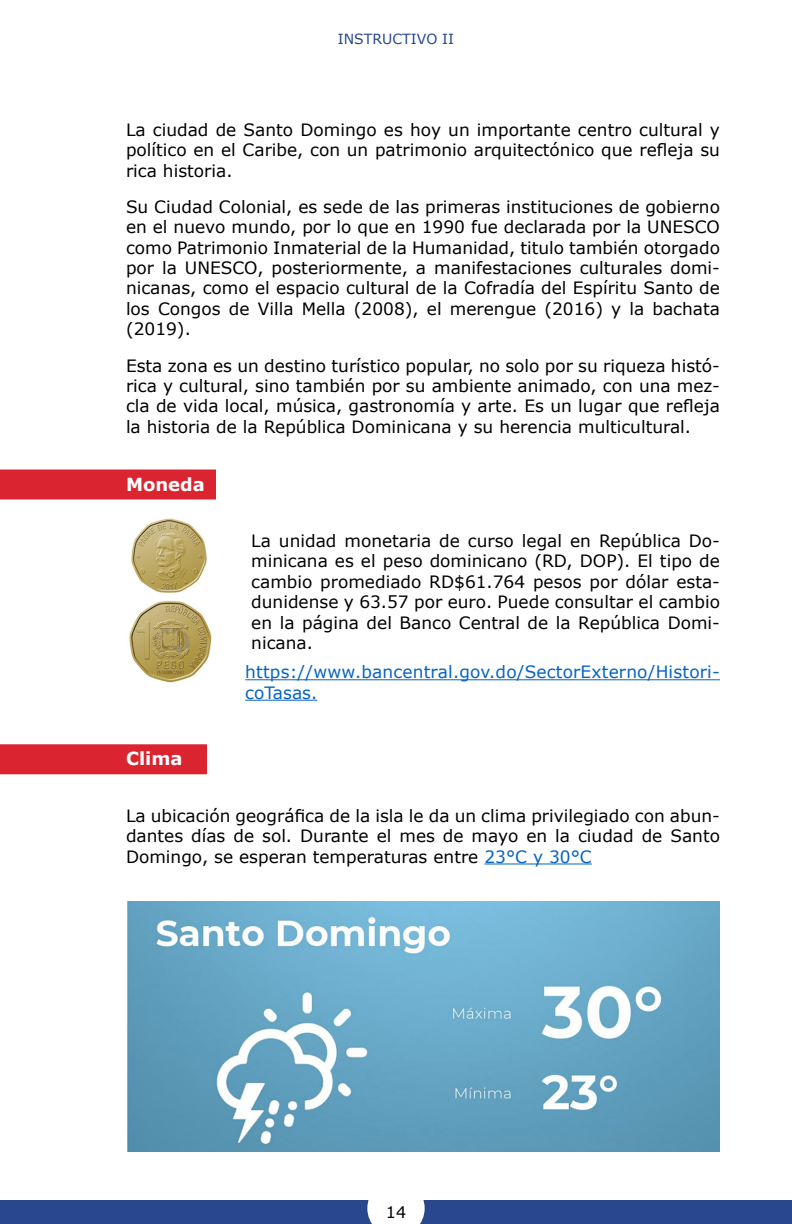
<style>
.page{position:relative;width:792px;height:1224px;background:#fff}
.page>*{position:absolute;margin:0;border:0;box-sizing:border-box;transform-origin:0 0}
.t1{font:700 18px "Verdana";color:#fff}
.t2{font:17px/20.4px "Verdana";color:#000;text-align:justify}
.t3{font:17px/20.4px "Verdana";letter-spacing:.01em;color:#0563c1}
.t4{font:16px "Verdana";color:#000}
.t5{font:14px "Verdana";color:#27478d}
.s1{color:#0563c1}
</style>
<div class="page">
<div style="left:0;top:1201px;width:792px;height:23px;background:#29478d"></div>
<svg style="left:367px;top:1200px;width:58px;height:24px"></svg>
<div style="left:0;top:470px;width:216px;height:30px;background:#da2530"></div>
<hr style="left:245px;top:679px;width:475px;height:1px;background:#0563c1">
<hr style="left:245px;top:700px;width:72px;height:1px;background:#0563c1">
<div style="left:0;top:744px;width:207px;height:30px;background:#da2530"></div>
<hr style="left:484px;top:863px;width:108px;height:1px;background:#0563c1">
<img style="left:129px;top:518px;width:83px;height:165px">
<img style="left:127px;top:901px;width:593px;height:251px">
<p class="t5" style="left:338px;top:29px;width:118px">INSTRUCTIVO II</p>
<p class="t2" style="left:126px;top:119px;width:596px">La ciudad de Santo Domingo es hoy un importante centro cultural y político en el Caribe, con un patrimonio arquitectónico que refleja su rica historia.</p>
<p class="t2" style="left:126px;top:196px;width:596px">Su Ciudad Colonial, es sede de las primeras instituciones de gobierno en el nuevo mundo, por lo que en 1990 fue declarada por la UNESCO como Patrimonio Inmaterial de la Humanidad, titulo también otorgado por la UNESCO, posteriormente, a manifestaciones culturales domi&shy;nicanas, como el espacio cultural de la Cofradía del Espíritu Santo de los Congos de Villa Mella (2008), el merengue (2016) y la bachata (2019).</p>
<p class="t2" style="left:126px;top:355px;width:596px">Esta zona es un destino turístico popular, no solo por su riqueza histó&shy;rica y cultural, sino también por su ambiente animado, con una mez&shy;cla de vida local, música, gastronomía y arte. Es un lugar que refleja la historia de la República Dominicana y su herencia multicultural.</p>
<p class="t1" style="left:126px;top:471px;width:80px">Moneda</p>
<p class="t1" style="left:126px;top:746px;width:58px">Clima</p>
<p class="t2" style="left:251px;top:530px;width:470px">La unidad monetaria de curso legal en República Do&shy;minicana es el peso dominicano (RD, DOP). El tipo de cambio promediado RD$61.764 pesos por dólar esta&shy;dunidense y 63.57 por euro. Puede consultar el cambio en la página del Banco Central de la República Domi&shy;nicana.</p>
<p class="t3" style="left:245px;top:662px;width:476px">https://www.bancentral.gov.do/SectorExterno/Histori&shy;coTasas.</p>
<p class="t2" style="left:126px;top:805px;width:596px">La ubicación geográfica de la isla le da un clima privilegiado con abun&shy;dantes días de sol. Durante el mes de mayo en la ciudad de Santo Domingo, se esperan temperaturas entre <span class="s1">23°C y 30°C</span></p>
<p class="t4" style="left:386px;top:1201px;width:22px">14</p>
</div>
